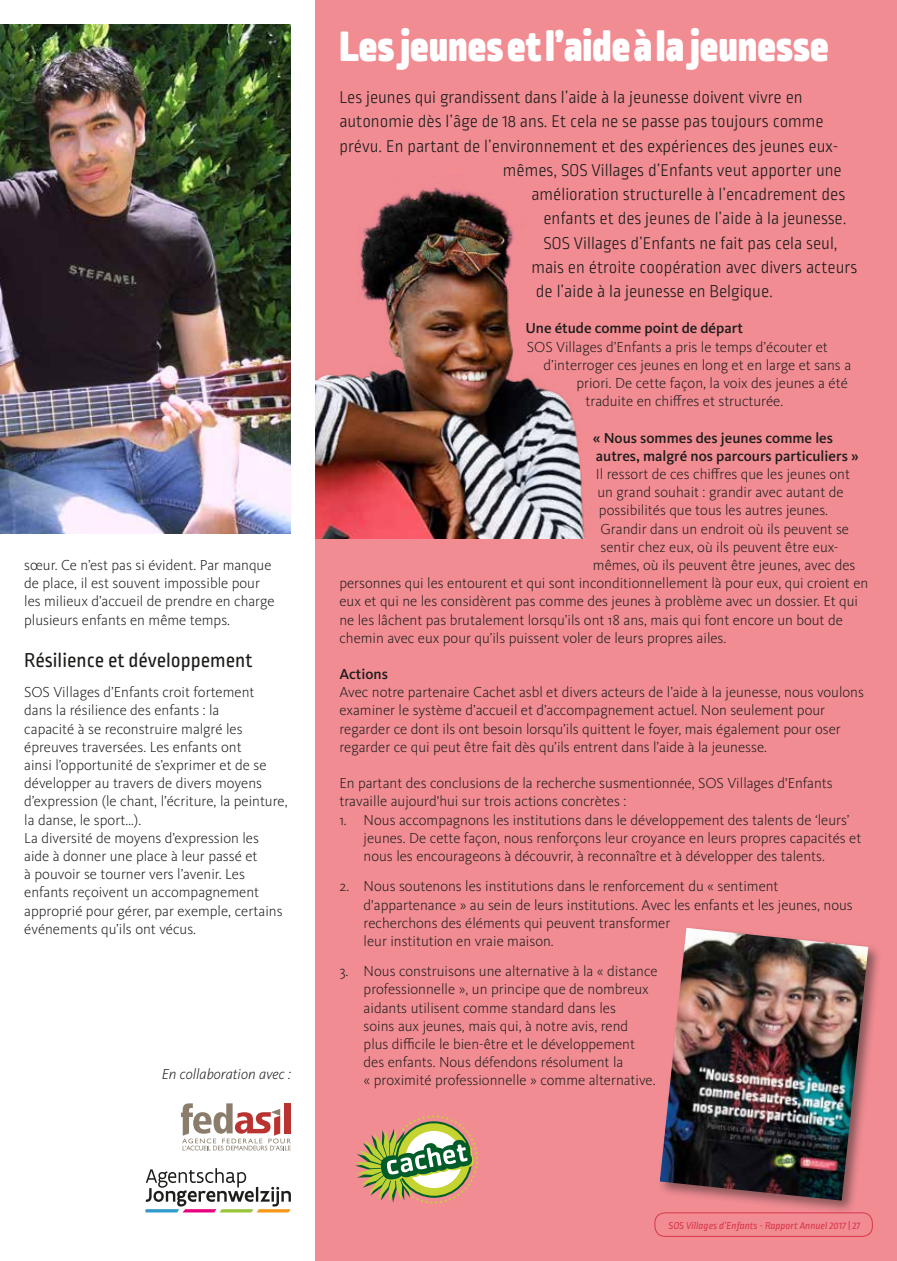
<style>
.page{position:relative;width:897px;height:1261px;background:#fff}
.page>*{position:absolute;margin:0;border:0;box-sizing:border-box;transform-origin:0 0}
.t1{font:900 45px "Ropa Soft Pro";color:#fff}
.t2{font:21px "Ropa Soft Pro";color:#1d1d1b}
.t3{font:300 18px "Ropa Soft Pro";color:#1d1d1b}
.t4{font:300 15px/18.1px "Kievit OT";color:#1d1d1b}
.t5{font:500 15px/18.1px "Kievit OT";color:#1d1d1b}
.t6{font:italic 300 15px "Kievit OT";color:#1d1d1b}
.t7{font:italic 10.5px "Ropa Soft Pro";color:#d8364d}
.s1{font-style:normal}
</style>
<div class="page">
<div style="left:315px;top:0;width:582px;height:1260px;background:#f18c93"></div>
<img style="left:0;top:24px;width:291px;height:509px">
<svg style="left:145px;top:1168px;width:146px;height:44px"></svg>
<svg style="left:181px;top:1103px;width:110px;height:47px"></svg>
<div style="left:657px;top:925px;width:226px;height:289px;background:#1d1d1b;opacity:.5"></div>
<img style="left:660px;top:927px;width:208px;height:273px">
<img style="left:315px;top:187px;width:270px;height:351px">
<svg style="left:355px;top:1115px;width:123px;height:88px"></svg>
<div style="left:654px;top:1212px;width:219px;height:24px;border:1px solid #d8364d;border-radius:10px"></div>
<p class="t4" style="left:24px;top:555px;width:252px">sœur. Ce n’est pas si évident. Par manque de place, il est souvent impossible pour les milieux d’accueil de prendre en charge plusieurs enfants en même temps.</p>
<h2 class="t2" style="left:24px;top:648px;width:230px">Résilience et développement</h2>
<p class="t4" style="left:24px;top:683px;width:265px">SOS Villages d’Enfants croit fortement<br>dans la résilience des enfants : la<br>capacité à se reconstruire malgré les épreuves traversées. Les enfants ont<br>ainsi l’opportunité de s’exprimer et de se développer au travers de divers moyens d’expression (le chant, l’écriture, la peinture, la danse, le sport…).<br>La diversité de moyens d’expression les aide à donner une place à leur passé et<br>à pouvoir se tourner vers l’avenir. Les enfants reçoivent un accompagnement approprié pour gérer, par exemple, certains événements qu’ils ont vécus.</p>
<p class="t6" style="left:162px;top:1065px;width:131px">En collaboration avec :</p>
<h1 class="t1" style="left:339px;top:19px;width:491px">Les jeunes et l’aide à la jeunesse</h1>
<p class="t3" style="left:339px;top:88px;width:465px">Les jeunes qui grandissent dans l’aide à la jeunesse doivent vivre en</p>
<p class="t3" style="left:339px;top:112px;width:486px">autonomie dès l’âge de 18 ans. Et cela ne se passe pas toujours comme</p>
<p class="t3" style="left:339px;top:136px;width:501px">prévu. En partant de l’environnement et des expériences des jeunes eux-</p>
<p class="t3" style="left:503px;top:160px;width:340px">mêmes, SOS Villages d’Enfants veut apporter une</p>
<p class="t3" style="left:531px;top:185px;width:315px">amélioration structurelle à l’encadrement des</p>
<p class="t3" style="left:543px;top:209px;width:304px">enfants et des jeunes de l’aide à la jeunesse.</p>
<p class="t3" style="left:543px;top:233px;width:296px">SOS Villages d’Enfants ne fait pas cela seul,</p>
<p class="t3" style="left:531px;top:257px;width:327px">mais en étroite coopération avec divers acteurs</p>
<p class="t3" style="left:536px;top:282px;width:238px">de l’aide à la jeunesse en Belgique.</p>
<p class="t5" style="left:525px;top:319px;width:219px">Une étude comme point de départ</p>
<p class="t4" style="left:527px;top:337px;width:302px">SOS Villages d’Enfants a pris le temps d’écouter et</p>
<p class="t4" style="left:543px;top:355px;width:309px">d’interroger ces jeunes en long et en large et sans a</p>
<p class="t4" style="left:576px;top:374px;width:273px">priori. De cette façon, la voix des jeunes a été</p>
<p class="t4" style="left:585px;top:392px;width:199px">traduite en chiffres et structurée.</p>
<p class="t5" style="left:593px;top:428px;width:267px">« Nous sommes des jeunes comme les autres, malgré nos parcours particuliers »</p>
<p class="t4" style="left:596px;top:465px;width:256px">Il ressort de ces chiffres que les jeunes ont</p>
<p class="t4" style="left:597px;top:483px;width:248px">un grand souhait : grandir avec autant de</p>
<p class="t4" style="left:599px;top:501px;width:231px">possibilités que tous les autres jeunes.</p>
<p class="t4" style="left:600px;top:519px;width:250px">Grandir dans un endroit où ils peuvent se</p>
<p class="t4" style="left:600px;top:537px;width:239px">sentir chez eux, où ils peuvent être eux-</p>
<p class="t4" style="left:593px;top:555px;width:264px">mêmes, où ils peuvent être jeunes, avec des</p>
<p class="t4" style="left:339px;top:574px;width:530px">personnes qui les entourent et qui sont inconditionnellement là pour eux, qui croient en</p>
<p class="t4" style="left:339px;top:592px;width:520px">eux et qui ne les considèrent pas comme des jeunes à problème avec un dossier. Et qui</p>
<p class="t4" style="left:339px;top:610px;width:505px">ne les lâchent pas brutalement lorsqu’ils ont 18 ans, mais qui font encore un bout de</p>
<p class="t4" style="left:339px;top:628px;width:388px">chemin avec eux pour qu’ils puissent voler de leurs propres ailes.</p>
<p class="t5" style="left:339px;top:664px;width:50px">Actions</p>
<p class="t4" style="left:339px;top:683px;width:526px">Avec notre partenaire Cachet asbl et divers acteurs de l’aide à la jeunesse, nous voulons examiner le système d’accueil et d’accompagnement actuel. Non seulement pour regarder ce dont ils ont besoin lorsqu’ils quittent le foyer, mais également pour oser regarder ce qui peut être fait dès qu’ils entrent dans l’aide à la jeunesse.</p>
<p class="t4" style="left:339px;top:774px;width:495px">En partant des conclusions de la recherche susmentionnée, SOS Villages d'Enfants travaille aujourd'hui sur trois actions concrètes :</p>
<p class="t4" style="left:364px;top:810px;width:499px;text-indent:-24px">1. Nous accompagnons les institutions dans le développement des talents de ‘leurs’ jeunes. De cette façon, nous renforçons leur croyance en leurs propres capacités et nous les encourageons à découvrir, à reconnaître et à développer des talents.</p>
<p class="t4" style="left:364px;top:877px;width:491px;text-indent:-24px">2. Nous soutenons les institutions dans le renforcement du « sentiment d'appartenance » au sein de leurs institutions. Avec les enfants et les jeunes, nous recherchons des éléments qui peuvent transformer<br>leur institution en vraie maison.</p>
<p class="t4" style="left:364px;top:961px;width:295px;text-indent:-24px">3. Nous construisons une alternative à la « distance professionnelle », un principe que de nombreux aidants utilisent comme standard dans les<br>soins aux jeunes, mais qui, à notre avis, rend<br>plus difficile le bien-être et le développement des enfants. Nous défendons résolument la<br>« proximité professionnelle » comme alternative.</p>
<p class="t7" style="left:668px;top:1219px;width:194px">SOS Villages d’Enfants - Rapport Annuel 2017 <span class="s1">| 27</span></p>
</div>
